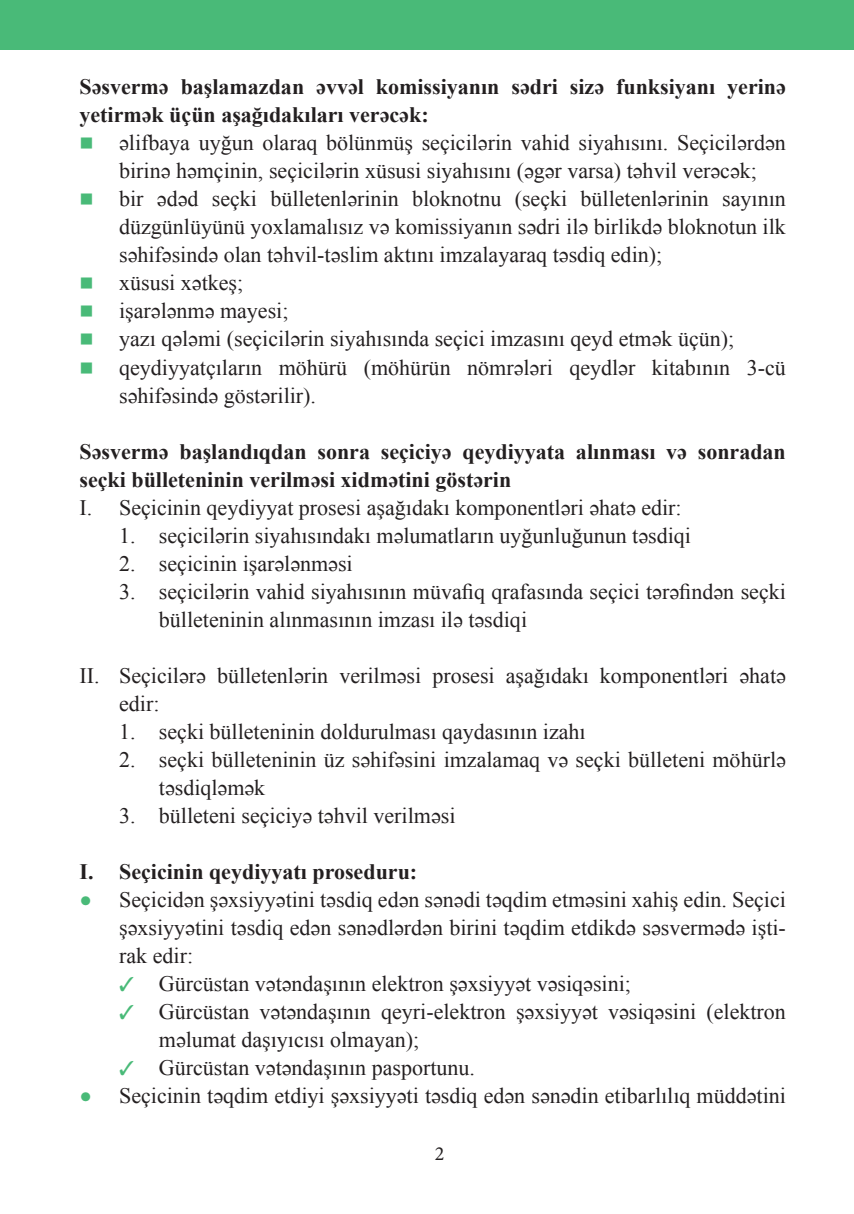
<style>
.page{position:relative;width:854px;height:1214px;background:#fff}
.page>*{position:absolute;margin:0;border:0;box-sizing:border-box;transform-origin:0 0}
.t1{font:22px/28px "Times New Roman";color:#231f20}
.t2{font:700 22px/28px "Times New Roman";color:#231f20}
.t3{font:20px "Minion Pro";color:#231f20}
.s1{color:#49ba78}
.s2{font-family:"Fira GO";font-size:20px;color:#49ba78}
</style>
<div class="page">
<div style="left:0;top:0;width:853px;height:49px;background:#49ba78"></div>
<p class="t2" style="left:79px;top:72px;width:707px">Səsvermə başlamazdan əvvəl komissiyanın sədri sizə funksiyanı yerinə yetirmək üçün aşağıdakıları verəcək:</p>
<p class="t1" style="left:79px;top:129px;width:707px;text-align:center"><span class="s1">■</span> əlifbaya uyğun olaraq bölünmüş seçicilərin vahid siyahısını. Seçicilərdən birinə həmçinin, seçicilərin xüsusi siyahısını (əgər varsa) təhvil verəcək;</p>
<p class="t1" style="left:119px;top:185px;width:668px;text-align:justify;text-indent:-40px"><span class="s1">■</span> bir ədəd seçki bülletenlərinin bloknotnu (seçki bülletenlərinin sayının düzgünlüyünü yoxlamalısız və komissiyanın sədri ilə birlikdə bloknotun ilk səhifəsində olan təhvil-təslim aktını imzalayaraq təsdiq edin);</p>
<p class="t1" style="left:79px;top:269px;width:165px"><span class="s1">■</span> xüsusi xətkeş;</p>
<p class="t1" style="left:79px;top:297px;width:210px"><span class="s1">■</span> işarələnmə mayesi;</p>
<p class="t1" style="left:79px;top:325px;width:656px"><span class="s1">■</span> yazı qələmi (seçicilərin siyahısında seçici imzasını qeyd etmək üçün);</p>
<p class="t1" style="left:119px;top:353px;width:668px;text-indent:-40px"><span class="s1">■</span> qeydiyyatçıların möhürü (möhürün nömrələri qeydlər kitabının 3-cü səhifəsində göstərilir).</p>
<p class="t2" style="left:79px;top:436px;width:707px">Səsvermə başlandıqdan sonra seçiciyə qeydiyyata alınması və sonradan seçki bülleteninin verilməsi xidmətini göstərin</p>
<p class="t1" style="left:79px;top:493px;width:603px">I. Seçicinin qeydiyyat prosesi aşağıdakı komponentləri əhatə edir:</p>
<p class="t1" style="left:119px;top:521px;width:573px">1. seçicilərin siyahısındakı məlumatların uyğunluğunun təsdiqi</p>
<p class="t1" style="left:119px;top:549px;width:235px">2. seçicinin işarələnməsi</p>
<p class="t1" style="left:159px;top:577px;width:628px;text-indent:-40px">3. seçicilərin vahid siyahısının müvafiq qrafasında seçici tərəfindən seçki bülleteninin alınmasının imzası ilə təsdiqi</p>
<p class="t1" style="left:119px;top:661px;width:668px;text-indent:-40px">II. Seçicilərə bülletenlərin verilməsi prosesi aşağıdakı komponentləri əhatə edir:</p>
<p class="t1" style="left:119px;top:717px;width:468px">1. seçki bülleteninin doldurulması qaydasının izahı</p>
<p class="t1" style="left:159px;top:745px;width:628px;text-indent:-40px">2. seçki bülleteninin üz səhifəsini imzalamaq və seçki bülleteni möhürlə təsdiqləmək</p>
<p class="t1" style="left:119px;top:801px;width:338px">3. bülleteni seçiciyə təhvil verilməsi</p>
<p class="t2" style="left:79px;top:856px;width:339px">I. Seçicinin qeydiyyatı proseduru:</p>
<p class="t1" style="left:79px;top:885px;width:707px"><span class="s2">⦁</span> Seçicidən şəxsiyyətini təsdiq edən sənədi təqdim etməsini xahiş edin. Seçici</p>
<p class="t1" style="left:119px;top:913px;width:668px">şəxsiyyətini təsdiq edən sənədlərdən birini təqdim etdikdə səsvermədə işti-</p>
<p class="t1" style="left:119px;top:941px;width:75px">rak edir:</p>
<p class="t1" style="left:119px;top:969px;width:513px"><span class="s1">✓</span> Gürcüstan vətəndaşının elektron şəxsiyyət vəsiqəsini;</p>
<p class="t1" style="left:159px;top:997px;width:628px;text-indent:-40px"><span class="s1">✓</span> Gürcüstan vətəndaşının qeyri-elektron şəxsiyyət vəsiqəsini (elektron məlumat daşıyıcısı olmayan);</p>
<p class="t1" style="left:79px;top:1053px;width:707px;text-indent:40px"><span class="s1">✓</span> Gürcüstan vətəndaşının pasportunu.<br><span class="s2">⦁</span> Seçicinin təqdim etdiyi şəxsiyyəti təsdiq edən sənədin etibarlılıq müddətini</p>
<p class="t3" style="left:434px;top:1140px;width:11px">2</p>
</div>
